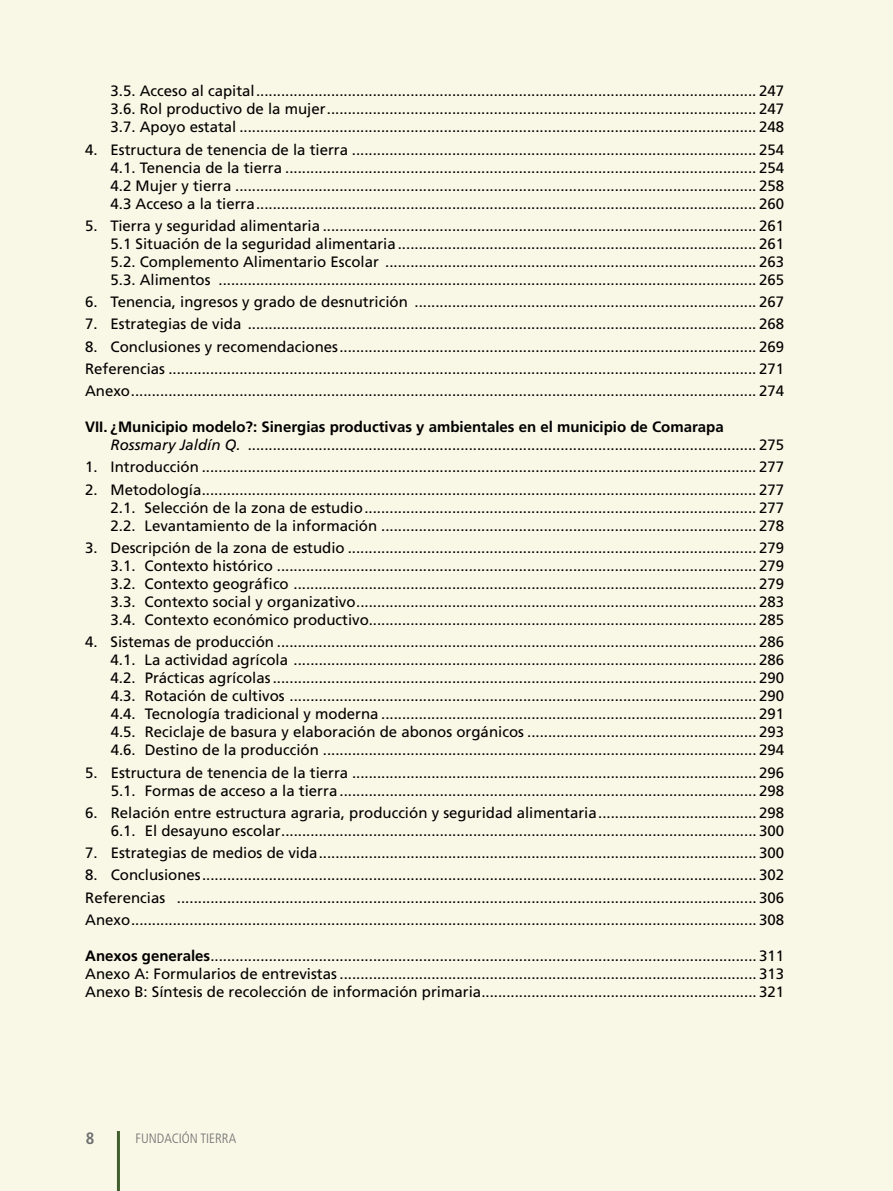
<style>
.page{position:relative;width:893px;height:1191px;background:#f9f7e5}
.page>*{position:absolute;margin:0;border:0;box-sizing:border-box;transform-origin:0 0}
.t1{font:700 condensed 16.5px "Frutiger";color:#6d6e71}
.t2{font:15px/18px "Frutiger";color:#000;text-align:justify}
.t3{font:300 condensed 13.5px "Frutiger";color:#6d6e71}
.s1{font-weight:700}
.s2{font-style:italic}
</style>
<div class="page">
<hr style="left:117px;top:1131px;width:3px;height:60px;background:#415f2d">
<p class="t2" style="left:111px;top:82px;width:675px">3.5. Acceso al capital........................................................................................................................ 247<br>3.6. Rol productivo de la mujer....................................................................................................... 247<br>3.7. Apoyo estatal ............................................................................................................................ 248</p>
<p class="t2" style="left:111px;top:140px;width:675px;text-indent:-26px">4. Estructura de tenencia de la tierra ................................................................................................. 254<br>4.1. Tenencia de la tierra ................................................................................................................. 254<br>4.2 Mujer y tierra ............................................................................................................................. 258<br>4.3 Acceso a la tierra........................................................................................................................ 260</p>
<p class="t2" style="left:111px;top:217px;width:675px;text-indent:-26px">5. Tierra y seguridad alimentaria ........................................................................................................ 261<br>5.1 Situación de la seguridad alimentaria ...................................................................................... 261<br>5.2. Complemento Alimentario Escolar ......................................................................................... 263<br>5.3. Alimentos ................................................................................................................................. 265</p>
<p class="t2" style="left:85px;top:293px;width:701px">6. Tenencia, ingresos y grado de desnutrición .................................................................................. 267</p>
<p class="t2" style="left:85px;top:315px;width:701px">7. Estrategias de vida .......................................................................................................................... 268</p>
<p class="t2" style="left:85px;top:335px;width:701px;line-height:22.2px">8. Conclusiones y recomendaciones.................................................................................................... 269<br>Referencias ............................................................................................................................................. 271<br>Anexo...................................................................................................................................................... 274</p>
<p class="t2" style="left:111px;top:418px;width:675px;text-indent:-26px"><span class="s1">VII. ¿Municipio modelo?: Sinergias productivas y ambientales en el municipio de Comarapa<br></span><span class="s2">Rossmary Jaldín Q.</span> .......................................................................................................................... 275</p>
<p class="t2" style="left:85px;top:458px;width:701px">1. Introducción ..................................................................................................................................... 277</p>
<p class="t2" style="left:111px;top:480px;width:675px;text-indent:-26px">2. Metodología..................................................................................................................................... 277<br>2.1. Selección de la zona de estudio.............................................................................................. 277<br>2.2. Levantamiento de la información .......................................................................................... 278</p>
<p class="t2" style="left:111px;top:539px;width:675px;text-indent:-26px">3. Descripción de la zona de estudio .................................................................................................. 279<br>3.1. Contexto histórico ................................................................................................................... 279<br>3.2. Contexto geográfico ............................................................................................................... 279<br>3.3. Contexto social y organizativo................................................................................................ 283<br>3.4. Contexto económico productivo............................................................................................. 285</p>
<p class="t2" style="left:111px;top:633px;width:675px;text-indent:-26px">4. Sistemas de producción ................................................................................................................... 286<br>4.1. La actividad agrícola ............................................................................................................... 286<br>4.2. Prácticas agrícolas.................................................................................................................... 290<br>4.3. Rotación de cultivos ................................................................................................................ 290<br>4.4. Tecnología tradicional y moderna .......................................................................................... 291<br>4.5. Reciclaje de basura y elaboración de abonos orgánicos ....................................................... 293<br>4.6. Destino de la producción ........................................................................................................ 294</p>
<p class="t2" style="left:85px;top:763px;width:701px;text-align:right">5. Estructura de tenencia de la tierra ................................................................................................. 296<br>5.1. Formas de acceso a la tierra .................................................................................................... 298</p>
<p class="t2" style="left:85px;top:803px;width:701px;text-align:right">6. Relación entre estructura agraria, producción y seguridad alimentaria...................................... 298<br>6.1. El desayuno escolar.................................................................................................................. 300</p>
<p class="t2" style="left:85px;top:844px;width:700px">7. Estrategias de medios de vida......................................................................................................... 300</p>
<p class="t2" style="left:85px;top:864px;width:700px;line-height:22.2px">8. Conclusiones..................................................................................................................................... 302<br>Referencias ........................................................................................................................................... 306<br>Anexo...................................................................................................................................................... 308</p>
<p class="t2" style="left:85px;top:946px;width:700px"><span class="s1">Anexos generales</span>................................................................................................................................... 311<br>Anexo A: Formularios de entrevistas .................................................................................................... 313<br>Anexo B: Síntesis de recolección de información primaria.................................................................. 321</p>
<p class="t1" style="left:86px;top:1128px;width:10px">8</p>
<p class="t3" style="left:136px;top:1130px;width:102px">FUNDACIÓN TIERRA</p>
</div>
